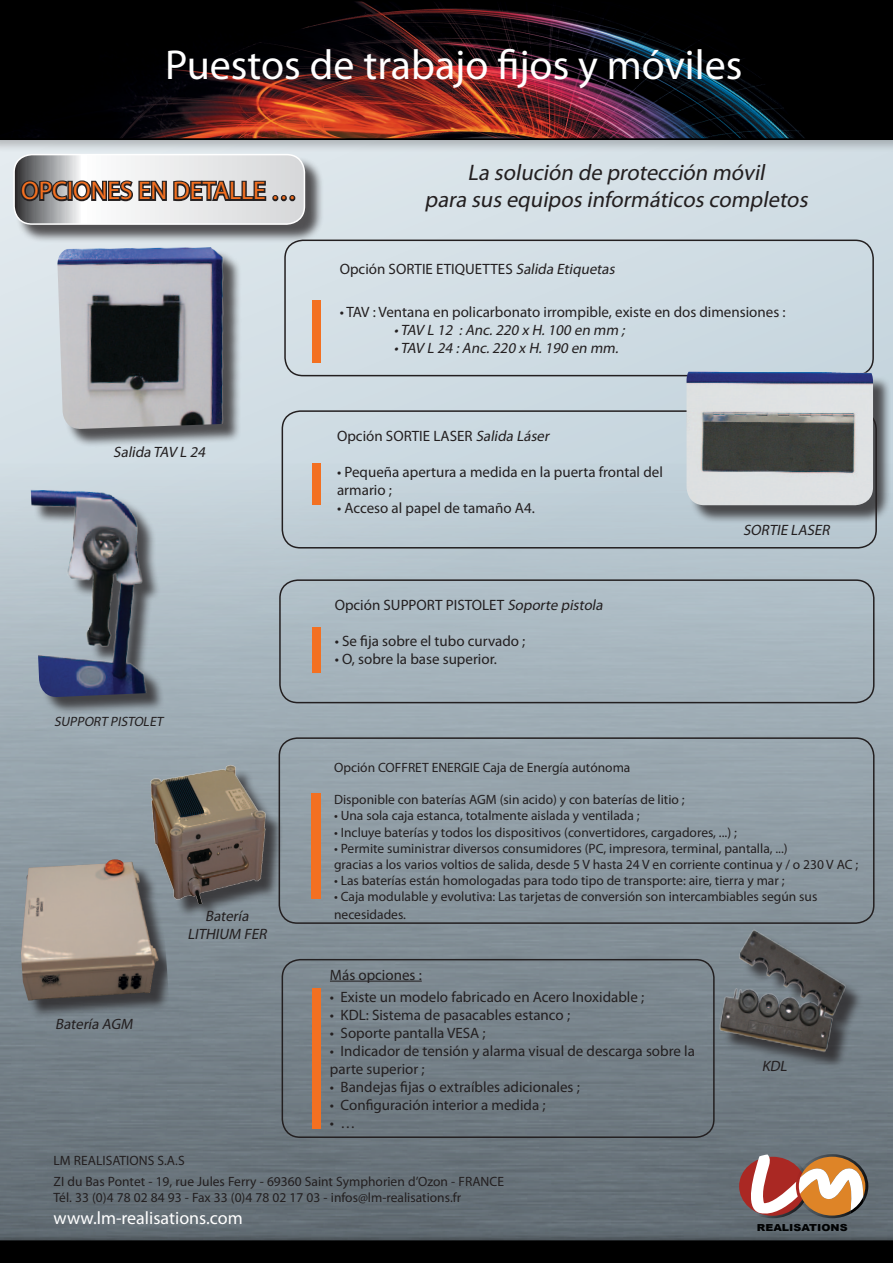
<style>
.page{position:relative;width:893px;height:1263px;background:#fff}
.page>*{position:absolute;margin:0;border:0;box-sizing:border-box;transform-origin:0 0}
.t1{font:42px "Myriad Pro";color:#fff}
.t2{font:25.5px "Myriad Pro";color:#f37021}
.t3{font:italic 22.5px/27px "Myriad Pro";color:#231f20;text-align:center}
.t4{font:18px "Myriad Pro";color:#fff}
.t5{font:15px/18px "Myriad Pro";color:#231f20}
.t6{font:italic 15px/18px "Myriad Pro";color:#231f20;text-align:center}
.t7{font:13.5px/20.4px "Myriad Pro";color:#231f20}
.t8{font:italic 13.5px "Myriad Pro";color:#231f20}
.t9{font:900 9.75px "Arial";color:#010203;scale:1.13 1}
.s1{font-style:italic}
</style>
<div class="page">
<div style="left:0;top:0;width:893px;height:1240px;background:#d1dde4"></div>
<img style="left:0;top:463px;width:893px;height:770px">
<div style="left:0;top:0;width:893px;height:153px;background:#231f20;opacity:.25"></div>
<div style="left:0;top:1233px;width:893px;height:30px;background:#576067"></div>
<img style="left:0;top:0;width:893px;height:140px">
<div style="left:0;top:1240px;width:893px;height:23px;background:#000"></div>
<div style="left:16px;top:156px;width:308px;height:88px;background:#231f20;opacity:.75"></div>
<svg style="left:14px;top:155px;width:290px;height:69px"></svg>
<div style="left:13px;top:154px;width:292px;height:71px;border:2px solid #fff;border-radius:18px"></div>
<div style="left:282px;top:959px;width:433px;height:179px;border:2px solid #231f20;border-radius:18px"></div>
<hr style="left:330px;top:981px;width:92px;height:1px;background:#231f20">
<div style="left:284px;top:240px;width:590px;height:136px;border:2px solid #231f20;border-radius:18px"></div>
<div style="left:312px;top:300px;width:9px;height:62px;background:#f37021"></div>
<div style="left:279px;top:737px;width:595px;height:187px;border:2px solid #231f20;border-radius:18px"></div>
<div style="left:279px;top:579px;width:595px;height:124px;border:2px solid #231f20;border-radius:18px"></div>
<div style="left:282px;top:410px;width:595px;height:138px;border:2px solid #231f20;border-radius:18px"></div>
<div style="left:312px;top:463px;width:9px;height:42px;background:#f37021"></div>
<div style="left:312px;top:793px;width:9px;height:106px;background:#f37021"></div>
<div style="left:312px;top:627px;width:8px;height:46px;background:#f37021"></div>
<div style="left:312px;top:988px;width:9px;height:140px;background:#f37021"></div>
<div style="left:22px;top:862px;width:149px;height:157px;background:#231f20;opacity:.75"></div>
<img style="left:21px;top:859px;width:138px;height:141px">
<div style="left:60px;top:250px;width:182px;height:197px;background:#231f20;opacity:.75"></div>
<img style="left:57px;top:242px;width:187px;height:187px">
<div style="left:33px;top:493px;width:132px;height:222px;background:#231f20;opacity:.75"></div>
<img style="left:30px;top:463px;width:162px;height:235px">
<div style="left:689px;top:374px;width:203px;height:150px;background:#231f20;opacity:.75"></div>
<img style="left:686px;top:362px;width:187px;height:143px">
<div style="left:154px;top:768px;width:129px;height:154px;background:#231f20;opacity:.75"></div>
<img style="left:143px;top:760px;width:125px;height:144px">
<div style="left:723px;top:933px;width:141px;height:137px;background:#231f20;opacity:.75"></div>
<img style="left:690px;top:904px;width:181px;height:156px">
<svg style="left:736px;top:1154px;width:132px;height:64px;background:#b58775"></svg>
<h1 class="t1" style="left:165px;top:39px;width:579px">Puestos de trabajo fijos y móviles</h1>
<h1 class="t1" style="left:349px;top:49px;width:378px">Concepteur Fabricant</h1>
<h2 class="t2" style="left:21px;top:175px;width:277px">OPCIONES EN DETALLE …</h2>
<p class="t6" style="left:113px;top:442px;width:97px">Salida TAV L 24</p>
<p class="t8" style="left:54px;top:713px;width:113px">SUPPORT PISTOLET</p>
<p class="t6" style="left:55px;top:1014px;width:82px">Batería AGM</p>
<p class="t6" style="left:187px;top:907px;width:84px">Batería<br>LITHIUM FER</p>
<h3 class="t3" style="left:425px;top:159px;width:389px">La solución de protección móvil<br>para sus equipos informáticos completos</h3>
<p class="t5" style="left:340px;top:260px;width:280px">Opción SORTIE ETIQUETTES <span class="s1">Salida Etiquetas</span></p>
<p class="t5" style="left:340px;top:303px;width:447px">• TAV : Ventana en policarbonato irrompible, existe en dos dimensiones :</p>
<p class="t6" style="left:394px;top:321px;width:235px">•TAV L 12 :Anc.220 x H.100 en mm ;</p>
<p class="t6" style="left:394px;top:339px;width:229px">•TAV L 24 :Anc.220 x H.190 en mm.</p>
<p class="t5" style="left:337px;top:427px;width:217px">Opción SORTIE LASER <span class="s1">Salida Láser</span></p>
<p class="t5" style="left:337px;top:463px;width:327px">• Pequeña apertura a medida en la puerta frontal del armario ;</p>
<p class="t5" style="left:337px;top:499px;width:199px">• Acceso al papel de tamaño A4.</p>
<p class="t5" style="left:335px;top:596px;width:273px">Opción SUPPORT PISTOLET <span class="s1">Soporte pistola</span></p>
<p class="t5" style="left:335px;top:632px;width:192px">• Se fija sobre el tubo curvado ;</p>
<p class="t5" style="left:335px;top:650px;width:164px">• O, sobre la base superior.</p>
<p class="t6" style="left:743px;top:520px;width:91px">SORTIE LASER</p>
<p class="t7" style="left:334px;top:757px;width:298px">Opción COFFRET ENERGIE Caja de Energía autónoma</p>
<p class="t7" style="left:334px;top:789px;width:352px">Disponible con baterías AGM (sin acido) y con baterías de litio ;</p>
<p class="t7" style="left:334px;top:805px;width:307px">• Una sola caja estanca, totalmente aislada y ventilada ;</p>
<p class="t7" style="left:334px;top:822px;width:404px">• Incluye baterías y todos los dispositivos (convertidores, cargadores, ...) ;</p>
<p class="t7" style="left:334px;top:840px;width:526px;line-height:16.2px">• Permite suministrar diversos consumidores (PC, impresora, terminal, pantalla, ...)<br>gracias a los varios voltios de salida, desde 5 V hasta 24 V en corriente continua y / o 230 V AC ;</p>
<p class="t7" style="left:334px;top:870px;width:452px">• Las baterías están homologadas para todo tipo de transporte: aire, tierra y mar ;</p>
<p class="t7" style="left:334px;top:888px;width:485px;line-height:18px">• Caja modulable y evolutiva: Las tarjetas de conversión son intercambiables según sus necesidades.</p>
<p class="t5" style="left:330px;top:965px;width:93px">Más opciones :</p>
<p class="t5" style="left:330px;top:988px;width:316px">• Existe un modelo fabricado en Acero Inoxidable ;</p>
<p class="t5" style="left:330px;top:1006px;width:242px">• KDL: Sistema de pasacables estanco ;</p>
<p class="t5" style="left:330px;top:1024px;width:157px">• Soporte pantalla VESA ;</p>
<p class="t5" style="left:330px;top:1042px;width:366px">• Indicador de tensión y alarma visual de descarga sobre la parte superior ;</p>
<p class="t5" style="left:330px;top:1078px;width:251px">• Bandejas fijas o extraíbles adicionales ;</p>
<p class="t5" style="left:330px;top:1096px;width:217px">• Configuración interior a medida ;</p>
<p class="t5" style="left:330px;top:1114px;width:27px">• …</p>
<p class="t6" style="left:762px;top:1057px;width:30px">KDL</p>
<p class="t7" style="left:54px;top:1150px;width:452px">LM REALISATIONS S.A.S<br>ZI du Bas Pontet - 19, rue Jules Ferry - 69360 Saint Symphorien d’Ozon - FRANCE</p>
<p class="t7" style="left:54px;top:1187px;width:409px">Tél. 33 (0)4 78 02 84 93 - Fax 33 (0)4 78 02 17 03 - infos@lm-realisations.fr</p>
<h3 class="t4" style="left:54px;top:1206px;width:191px">www.lm-realisations.com</h3>
<p class="t9" style="left:757px;top:1222px;width:82px">REALISATIONS</p>
</div>
